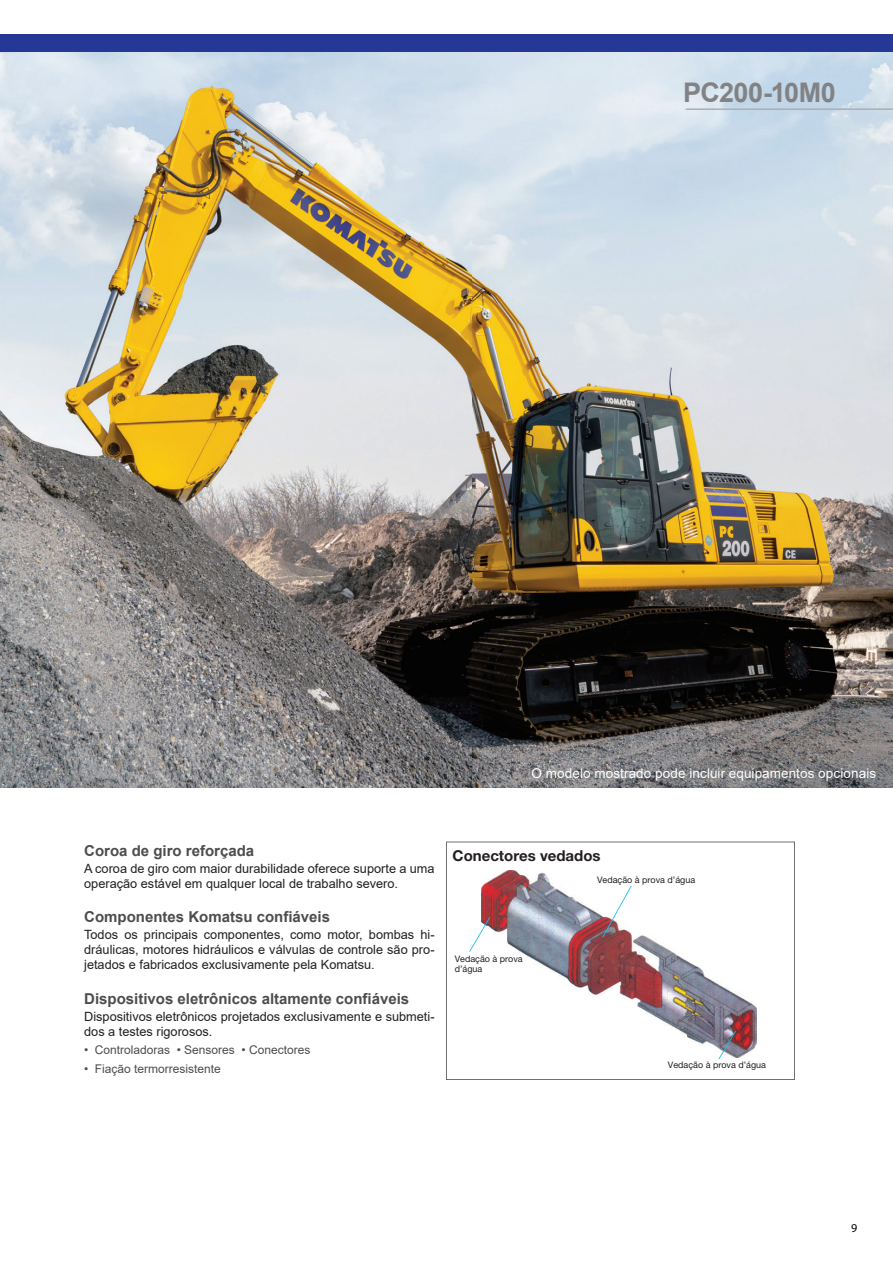
<style>
.page{position:relative;width:893px;height:1263px;background:#fff}
.page>*{position:absolute;margin:0;border:0;box-sizing:border-box;transform-origin:0 0}
.t1{font:700 27px "Arial";letter-spacing:-.02em;color:#828284}
.text_10_bold{font:700 15px "Arial";color:#4c4d4f}
.t2{font:700 15px "Helvetica Neue LT Pro";color:#231f20}
.t3{font:13.5px "Arial";letter-spacing:.01em;color:#fff}
.tesxto_8_5{font:12.75px/15px "Arial";color:#231f20}
.t4{font:12px "Arial";color:#4c4d4f}
.t5{font:12px "Myriad Pro";color:#000}
.t6{font:9px/10.8px "Helvetica Neue LT Pro";color:#231f20}
</style>
<div class="page">
<img style="left:0;top:51px;width:893px;height:736px">
<svg style="left:446px;top:842px;width:349px;height:238px"></svg>
<svg style="left:602px;top:886px;width:30px;height:51px"></svg>
<svg style="left:469px;top:917px;width:21px;height:35px"></svg>
<svg style="left:718px;top:1031px;width:18px;height:28px"></svg>
<hr style="left:686px;top:108px;width:207px;height:2px;background:#adaeb2">
<div style="left:0;top:34px;width:893px;height:17px;background:#263895"></div>
<h1 class="t1" style="left:683px;top:74px;width:154px">PC200-10M0</h1>
<p class="t3" style="left:531px;top:764px;width:346px">O modelo mostrado pode incluir equipamentos opcionais</p>
<p class="text_10_bold" style="left:84px;top:840px;width:172px">Coroa de giro reforçada</p>
<p class="t2" style="left:453px;top:846px;width:150px">Conectores vedados</p>
<p class="tesxto_8_5" style="left:84px;top:861px;width:352px">A coroa de giro com maior durabilidade oferece suporte a uma operação estável em qualquer local de trabalho severo.</p>
<p class="text_10_bold" style="left:84px;top:906px;width:247px">Componentes Komatsu confiáveis</p>
<p class="tesxto_8_5" style="left:84px;top:927px;width:352px;text-align:justify">Todos os principais componentes, como motor, bombas hi&shy;dráulicas, motores hidráulicos e válvulas de controle são pro&shy;jetados e fabricados exclusivamente pela Komatsu.</p>
<p class="text_10_bold" style="left:84px;top:988px;width:327px">Dispositivos eletrônicos altamente confiáveis</p>
<p class="tesxto_8_5" style="left:84px;top:1009px;width:352px">Dispositivos eletrônicos projetados exclusivamente e submeti&shy;dos a testes rigorosos.</p>
<p class="t4" style="left:84px;top:1042px;width:228px">• Controladoras • Sensores • Conectores</p>
<p class="t4" style="left:84px;top:1060px;width:138px">• Fiação termorresistente</p>
<p class="t6" style="left:597px;top:874px;width:100px">Vedação à prova d’água</p>
<p class="t6" style="left:455px;top:953px;width:70px">Vedação à prova d’água</p>
<p class="t6" style="left:668px;top:1059px;width:100px">Vedação à prova d’água</p>
<p class="t5" style="left:851px;top:1220px;width:8px">9</p>
</div>
